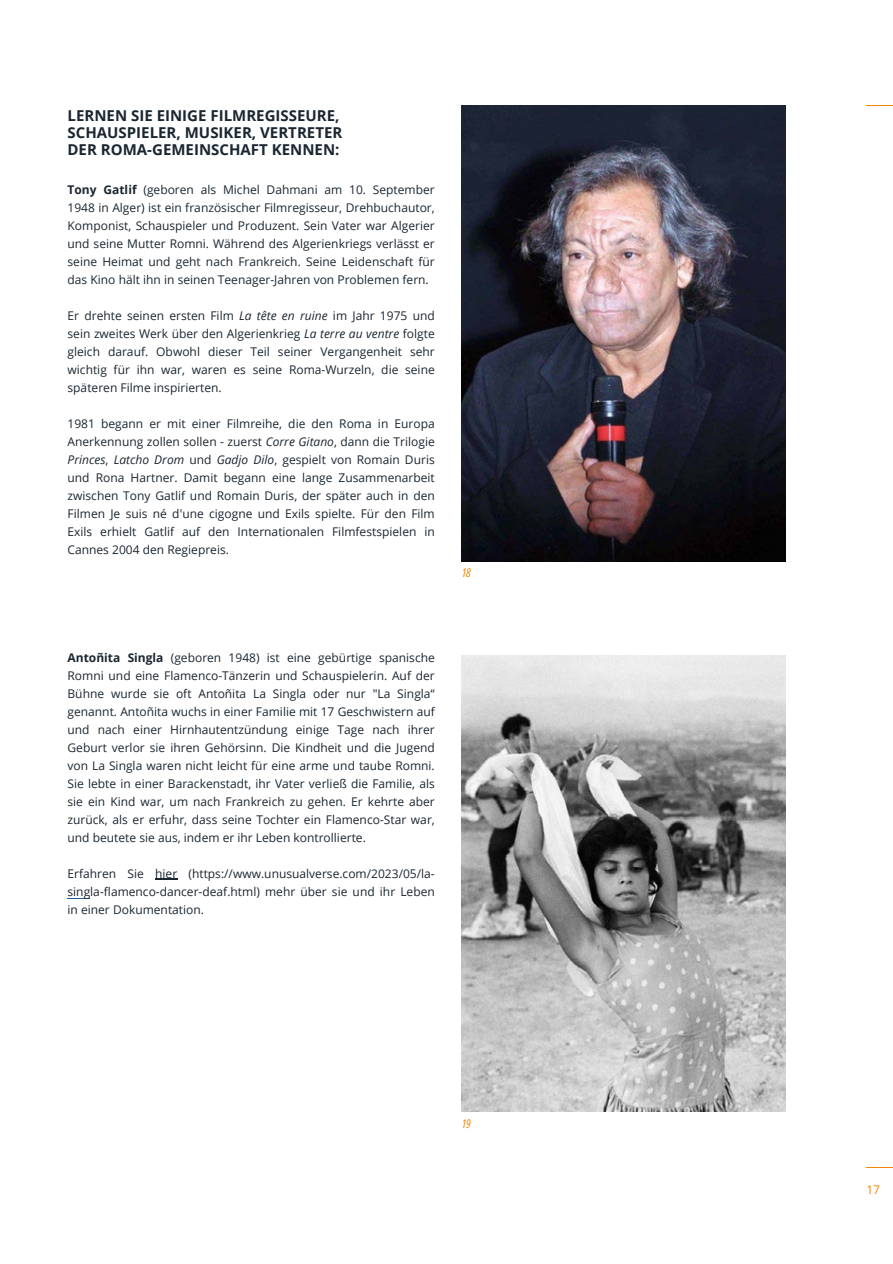
<style>
.page{position:relative;width:893px;height:1264px;background:#fff}
.page>*{position:absolute;margin:0;border:0;box-sizing:border-box;transform-origin:0 0}
.t1{font:700 15px/16.8px "Open Sans";color:#1b2630}
.t2{font:12px/18px "Open Sans";color:#1b2630;text-align:justify}
.t3{font:italic 12px "Open Sans Condensed";color:#f28705}
.t4{font:12px "Open Sans";color:#f28705}
.s1{font-weight:700}
.s2{font-style:italic}
</style>
<div class="page">
<svg style="left:866px;top:105px;width:26px;height:1px"></svg>
<svg style="left:866px;top:1167px;width:26px;height:1px"></svg>
<img style="left:461px;top:105px;width:324px;height:457px">
<img style="left:461px;top:655px;width:324px;height:456px">
<svg style="left:68px;top:898px;width:22px;height:1px"></svg>
<svg style="left:155px;top:878px;width:22px;height:1px"></svg>
<p class="t1" style="left:68px;top:107px;width:276px">LERNEN SIE EINIGE FILMREGISSEURE,<br>SCHAUSPIELER, MUSIKER, VERTRETER<br>DER ROMA-GEMEINSCHAFT KENNEN:</p>
<p class="t2" style="left:67px;top:180px;width:369px"><span class="s1">Tony Gatlif</span> (geboren als Michel Dahmani am 10. September 1948 in Alger) ist ein französischer Filmregisseur, Drehbuchautor, Komponist, Schauspieler und Produzent. Sein Vater war Algerier und seine Mutter Romni. Während des Algerienkriegs verlässt er seine Heimat und geht nach Frankreich. Seine Leidenschaft für das Kino hält ihn in seinen Teenager-Jahren von Problemen fern.</p>
<p class="t2" style="left:67px;top:306px;width:369px">Er drehte seinen ersten Film <span class="s2">La tête en ruine</span> im Jahr 1975 und sein zweites Werk über den Algerienkrieg <span class="s2">La terre au ventre</span> folgte gleich darauf. Obwohl dieser Teil seiner Vergangenheit sehr wichtig für ihn war, waren es seine Roma-Wurzeln, die seine späteren Filme inspirierten.</p>
<p class="t2" style="left:67px;top:414px;width:369px">1981 begann er mit einer Filmreihe, die den Roma in Europa Anerkennung zollen sollen - zuerst <span class="s2">Corre Gitano</span>, dann die Trilogie <span class="s2">Princes</span>, <span class="s2">Latcho Drom</span> und <span class="s2">Gadjo Dilo</span>, gespielt von Romain Duris und Rona Hartner. Damit begann eine lange Zusammenarbeit zwischen Tony Gatlif und Romain Duris, der später auch in den Filmen Je suis né d'une cigogne und Exils spielte. Für den Film Exils erhielt Gatlif auf den Internationalen Filmfestspielen in Cannes 2004 den Regiepreis.</p>
<p class="t3" style="left:461px;top:564px;width:11px">18</p>
<p class="t2" style="left:68px;top:648px;width:369px"><span class="s1">Antoñita Singla</span> (geboren 1948) ist eine gebürtige spanische Romni und eine Flamenco-Tänzerin und Schauspielerin. Auf der Bühne wurde sie oft Antoñita La Singla oder nur "La Singla“ genannt. Antoñita wuchs in einer Familie mit 17 Geschwistern auf und nach einer Hirnhautentzündung einige Tage nach ihrer Geburt verlor sie ihren Gehörsinn. Die Kindheit und die Jugend von La Singla waren nicht leicht für eine arme und taube Romni.<br>Sie lebte in einer Barackenstadt, ihr Vater verließ die Familie, als sie ein Kind war, um nach Frankreich zu gehen. Er kehrte aber zurück, als er erfuhr, dass seine Tochter ein Flamenco-Star war, und beutete sie aus, indem er ihr Leben kontrollierte.</p>
<p class="t2" style="left:68px;top:864px;width:369px">Erfahren Sie hier (https://www.unusualverse.com/2023/05/la&shy;singla-flamenco-dancer-deaf.html) mehr über sie und ihr Leben in einer Dokumentation.</p>
<p class="t3" style="left:461px;top:1114px;width:11px">19</p>
<p class="t4" style="left:866px;top:1180px;width:15px">17</p>
</div>
